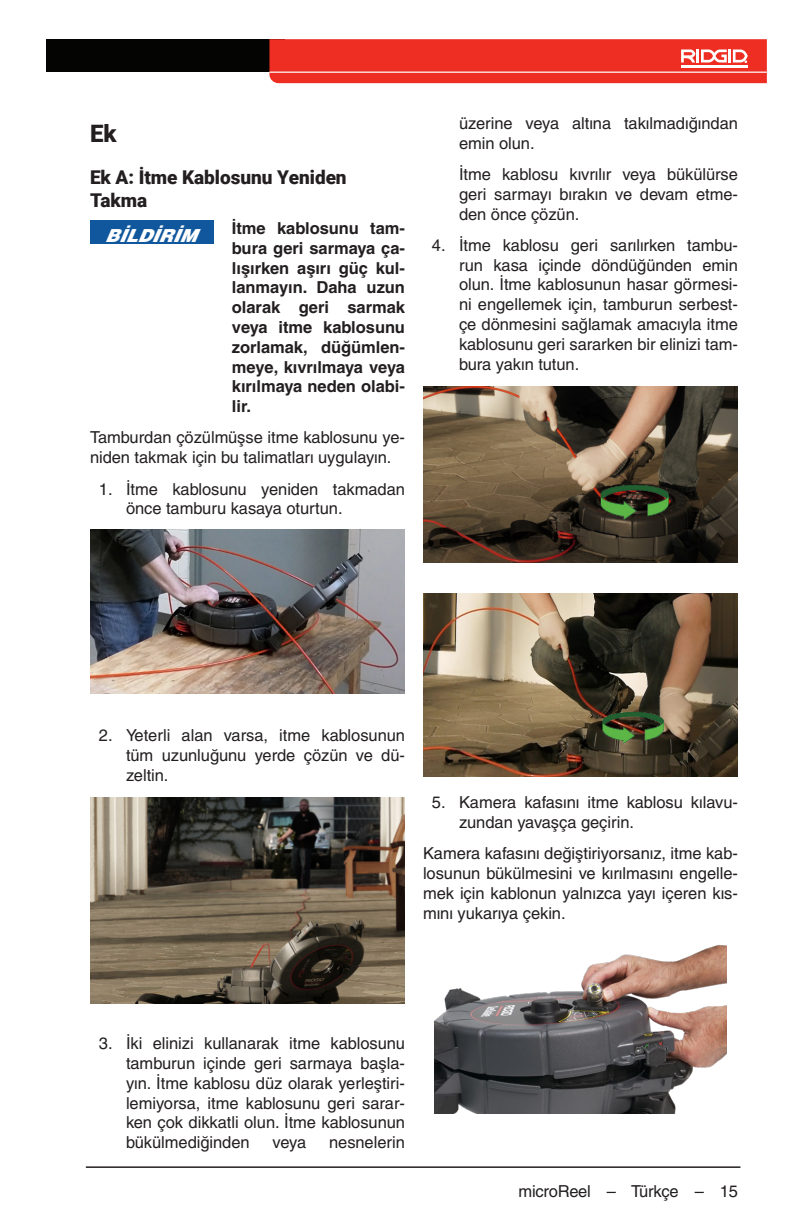
<style>
.page{position:relative;width:792px;height:1224px;background:#fff}
.page>*{position:absolute;margin:0;border:0;box-sizing:border-box;transform-origin:0 0}
.Head_1___h1_-_half{font:900 24px "Roboto";color:#231f20}
.Head_2____h2_-_half{font:900 19px/22.8px "Roboto";letter-spacing:-.005em;color:#231f20}
.Notice_White{font:italic 900 18px "Helvetica LT Pro";letter-spacing:-.005em;color:#fff}
.Basic_Normal___bn{font:16.4px/19.8px "Helvetica LT Pro";letter-spacing:-.005em;color:#231f20}
.Basic_Bold___bb_-_ha{font:700 16.4px/19.8px "Helvetica LT Pro";letter-spacing:-.005em;color:#231f20;text-align:justify}
.Numbered_List____n2{font:16.4px/19.8px "Helvetica LT Pro";letter-spacing:-.005em;color:#231f20;text-align:justify}
</style>
<div class="page">
<hr style="left:86px;top:1166px;width:654px;height:2px;background:#231f20">
<div style="left:46px;top:39px;width:239px;height:33px;background:#040503"></div>
<svg style="left:269px;top:39px;width:498px;height:44px;background:#ee3b30"></svg>
<div style="left:90px;top:221px;width:124px;height:23px;background:#10579d"></div>
<img style="left:90px;top:529px;width:314px;height:164px">
<img style="left:90px;top:798px;width:315px;height:206px">
<img style="left:423px;top:387px;width:315px;height:176px">
<img style="left:600px;top:484px;width:69px;height:35px">
<img style="left:423px;top:594px;width:315px;height:182px">
<img style="left:601px;top:712px;width:64px;height:32px">
<img style="left:434px;top:944px;width:293px;height:169px">
<p class="Head_1___h1_-_half" style="left:90px;top:117px;width:28px">Ek</p>
<p class="Head_2____h2_-_half" style="left:90px;top:165px;width:258px">Ek A: İtme Kablosunu Yeniden<br>Takma</p>
<p class="Notice_White" style="left:105px;top:223px;width:93px">BİLDİRİM</p>
<p class="Basic_Bold___bb_-_ha" style="left:232px;top:218px;width:175px">İtme kablosunu tam&shy;bura geri sarmaya ça&shy;lışırken aşırı güç kul&shy;lanmayın. Daha uzun olarak geri sarmak veya itme kablosunu zorlamak, düğümlen&shy;meye, kıvrılmaya veya kırılmaya neden olabi&shy;lir.</p>
<p class="Basic_Normal___bn" style="left:90px;top:428px;width:317px">Tamburdan çözülmüşse itme kablosunu ye&shy;niden takmak için bu talimatları uygulayın.</p>
<p class="Basic_Normal___bn" style="left:126px;top:479px;width:280px;text-indent:-27px">1. İtme kablosunu yeniden takmadan önce tamburu kasaya oturtun.</p>
<p class="Basic_Normal___bn" style="left:459px;top:113px;width:281px">üzerine veya altına takılmadığından emin olun.</p>
<p class="Numbered_List____n2" style="left:459px;top:164px;width:281px">İtme kablosu kıvrılır veya bükülürse geri sarmayı bırakın ve devam etme&shy;den önce çözün.</p>
<p class="Basic_Normal___bn" style="left:459px;top:235px;width:281px;text-align:justify;text-indent:-27px">4. İtme kablosu geri sarılırken tambu&shy;run kasa içinde döndüğünden emin olun. İtme kablosunun hasar görmesi&shy;ni engellemek için, tamburun serbest&shy;çe dönmesini sağlamak amacıyla itme kablosunu geri sararken bir elinizi tam&shy;bura yakın tutun.</p>
<p class="Basic_Normal___bn" style="left:126px;top:725px;width:281px;text-align:justify;text-indent:-27px">2. Yeterli alan varsa, itme kablosunun tüm uzunluğunu yerde çözün ve dü&shy;zeltin.</p>
<p class="Basic_Normal___bn" style="left:459px;top:793px;width:281px;text-indent:-27px">5. Kamera kafasını itme kablosu kılavu&shy;zundan yavaşça geçirin.</p>
<p class="Basic_Normal___bn" style="left:423px;top:844px;width:317px;text-align:justify">Kamera kafasını değiştiriyorsanız, itme kab&shy;losunun bükülmesini ve kırılmasını engelle&shy;mek için kablonun yalnızca yayı içeren kıs&shy;mını yukarıya çekin.</p>
<p class="Basic_Normal___bn" style="left:126px;top:1034px;width:281px;text-align:justify;text-indent:-27px">3. İki elinizi kullanarak itme kablosunu tamburun içinde geri sarmaya başla&shy;yın. İtme kablosu düz olarak yerleştiri&shy;lemiyorsa, itme kablosunu geri sarar&shy;ken çok dikkatli olun. İtme kablosunun bükülmediğinden</p>
<p class="Basic_Normal___bn" style="left:273px;top:1133px;width:35px">veya</p>
<p class="Basic_Normal___bn" style="left:329px;top:1133px;width:77px">nesnelerin</p>
<p class="Basic_Normal___bn" style="left:519px;top:1181px;width:221px">microReel – Türkçe – 15</p>
</div>
